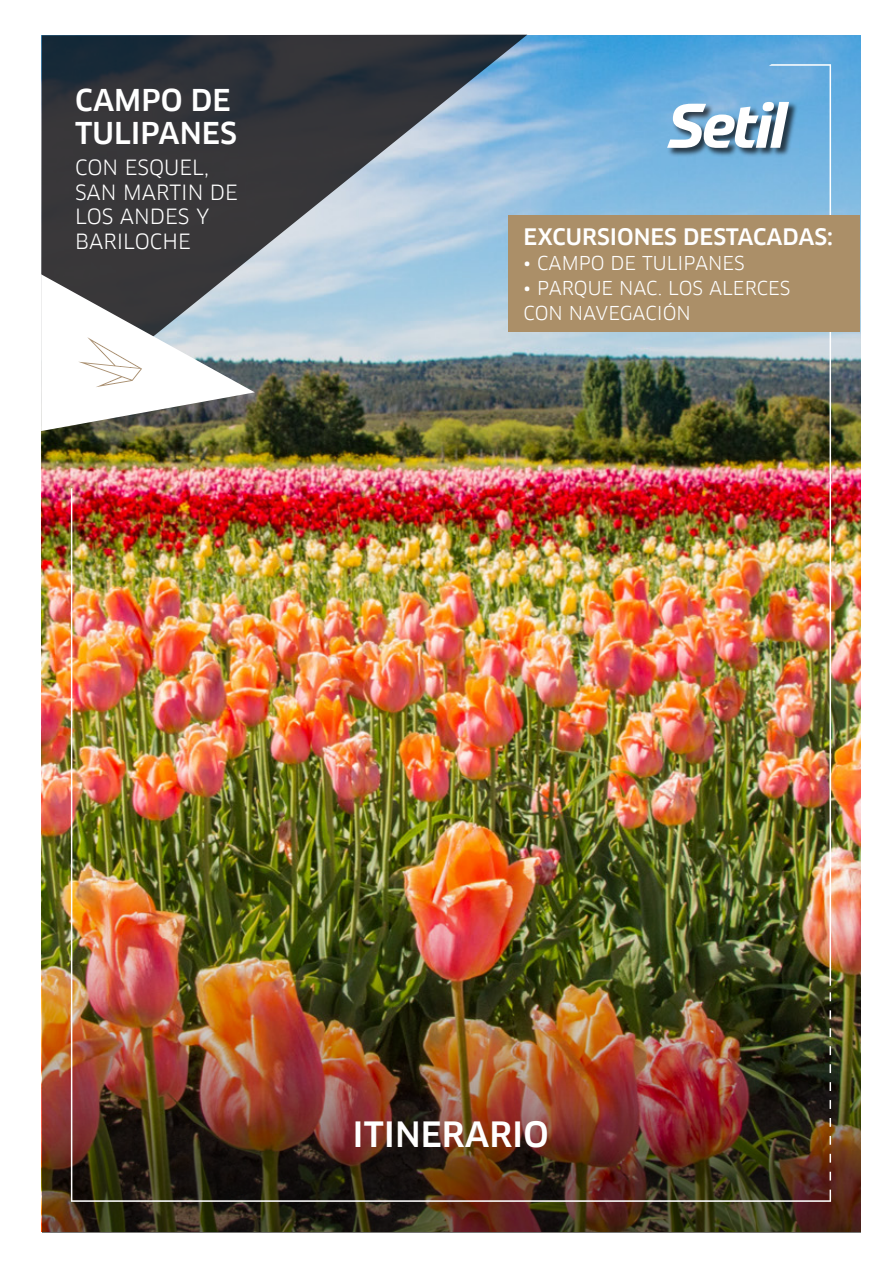
<style>
.page{position:relative;width:893px;height:1263px;background:#fff}
.page>*{position:absolute;margin:0;border:0;box-sizing:border-box;transform-origin:0 0}
.t1{font:500 34.05px "Clan";color:#fff}
.t2{font:500 29.4px/32.8px "Clan";color:#fff}
.t3{font:500 22.2px "Clan";color:#fff}
.t4{font:20.55px/24.6px "Clan";color:#fff}
.t5{font:18.75px/24.9px "Clan";color:#fff}
</style>
<div class="page">
<img style="left:42px;top:35px;width:818px;height:712px">
<svg style="left:41px;top:35px;width:486px;height:239px;background:#2c343c"></svg>
<svg style="left:41px;top:274px;width:30px;height:157px"></svg>
<img style="left:42px;top:747px;width:819px;height:485px">
<img style="left:71px;top:64px;width:760px;height:1138px">
<div style="left:508px;top:216px;width:352px;height:116px;background:#ab8f68"></div>
<h2 class="t2" style="left:75px;top:84px;width:163px">CAMPO DE<br>TULIPANES</h2>
<p class="t4" style="left:75px;top:155px;width:164px">CON ESQUEL,<br>SAN MARTIN DE<br>LOS ANDES Y<br>BARILOCHE</p>
<p class="t3" style="left:524px;top:225px;width:311px">EXCURSIONES DESTACADAS:</p>
<p class="t5" style="left:524px;top:251px;width:223px">• CAMPO DE TULIPANES</p>
<p class="t5" style="left:524px;top:276px;width:268px">• PARQUE NAC. LOS ALERCES<br>CON NAVEGACIÓN</p>
<h1 class="t1" style="left:352px;top:1115px;width:198px">ITINERARIO</h1>
</div>
